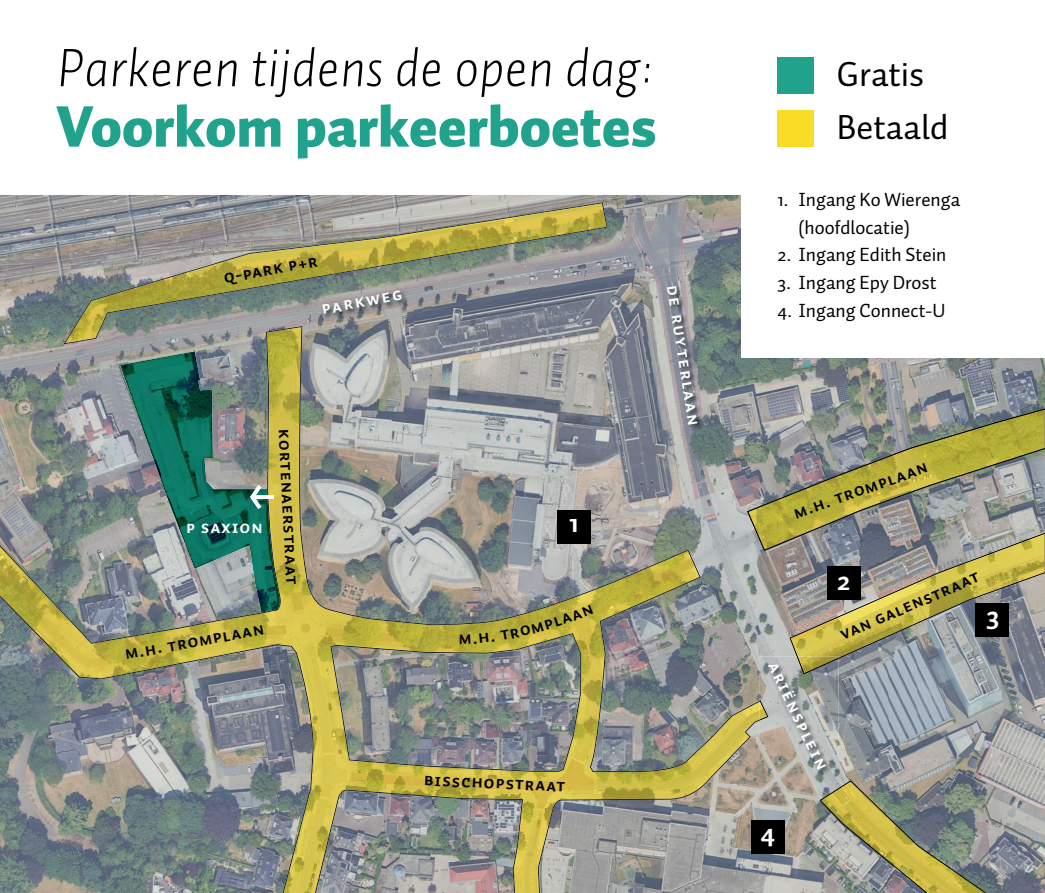
<style>
.page{position:relative;width:1045px;height:893px;background:#fff}
.page>*{position:absolute;margin:0;border:0;box-sizing:border-box;transform-origin:0 0}
.t1{font:900 57.36px "Auto Pro";color:#21a28c}
.t2{font:55.36px "Auto Pro Light Italic 1";color:#000001}
.t3{font:35.24px/53.1px "Auto Pro";color:#000001}
.t4{font:700 27.72px "Auto Pro";color:#fff}
.t5{font:19.36px/27.6px "Auto Pro";color:#000001}
.t6{font:17.6px "Auto Pro Bold Small Caps";color:#000001}
.t7{font:17.6px "Auto Pro Bold Small Caps";letter-spacing:.05em;color:#fff}
</style>
<div class="page">
<div style="left:777px;top:57px;width:36px;height:36px;background:#21a28c"></div>
<div style="left:777px;top:110px;width:36px;height:36px;background:#fadb26"></div>
<img style="left:0;top:195px;width:114px;height:131px">
<img style="left:114px;top:195px;width:100px;height:7px">
<img style="left:214px;top:195px;width:171px;height:7px">
<img style="left:385px;top:195px;width:87px;height:7px">
<img style="left:472px;top:195px;width:100px;height:7px">
<img style="left:572px;top:195px;width:169px;height:13px">
<img style="left:607px;top:208px;width:134px;height:86px">
<img style="left:607px;top:294px;width:50px;height:32px">
<img style="left:710px;top:294px;width:191px;height:114px">
<img style="left:901px;top:358px;width:143px;height:50px">
<img style="left:787px;top:551px;width:2px;height:84px">
<img style="left:768px;top:551px;width:19px;height:105px">
<img style="left:1017px;top:674px;width:27px;height:218px">
<img style="left:973px;top:674px;width:44px;height:218px">
<img style="left:945px;top:674px;width:28px;height:105px">
<img style="left:917px;top:674px;width:28px;height:105px">
<img style="left:888px;top:674px;width:29px;height:105px">
<img style="left:786px;top:635px;width:3px;height:21px">
<img style="left:845px;top:674px;width:43px;height:105px">
<img style="left:838px;top:674px;width:7px;height:105px">
<img style="left:768px;top:782px;width:4px;height:110px">
<img style="left:772px;top:782px;width:46px;height:110px">
<svg style="left:64px;top:202px;width:543px;height:124px;background:#96967e"></svg>
<img style="left:0;top:326px;width:768px;height:566px">
<svg style="left:746px;top:408px;width:298px;height:143px;background:#9a9975"></svg>
<svg style="left:789px;top:532px;width:255px;height:142px;background:#a09d80"></svg>
<img style="left:818px;top:779px;width:168px;height:113px">
<img style="left:317px;top:283px;width:96px;height:46px">
<img style="left:657px;top:281px;width:53px;height:154px">
<img style="left:759px;top:656px;width:79px;height:126px">
<img style="left:759px;top:700px;width:9px;height:20px">
<img style="left:796px;top:656px;width:42px;height:18px">
<div style="left:557px;top:510px;width:33px;height:33px;background:#000001"></div>
<div style="left:826px;top:566px;width:34px;height:33px;background:#000001"></div>
<div style="left:975px;top:603px;width:33px;height:33px;background:#000001"></div>
<div style="left:751px;top:820px;width:33px;height:33px;background:#000001"></div>
<div style="left:741px;top:176px;width:303px;height:181px;background:#fff"></div>
<svg style="left:250px;top:485px;width:24px;height:24px"></svg>
<svg style="left:459px;top:632px;width:35px;height:12px"></svg>
<svg style="left:500px;top:604px;width:93px;height:36px;background:#b2a849"></svg>
<h2 class="t2" style="left:57px;top:30px;width:597px">Parkeren tĳdens de open dag:</h2>
<h1 class="t1" style="left:57px;top:85px;width:601px">Voorkom parkeerboetes</h1>
<p class="t6" style="left:221px;top:264px;width:97px;rotate:-10deg">q-park p+r</p>
<p class="t7" style="left:319px;top:296px;width:83px;rotate:-10deg">parkweg</p>
<p class="t7" style="left:685px;top:283px;width:143px;rotate:81deg">de ruyterlaan</p>
<p class="t7" style="left:186px;top:514px;width:78px">p saxion</p>
<p class="t6" style="left:297px;top:428px;width:157px;rotate:87deg">kortenaerstraat</p>
<p class="t6" style="left:123px;top:640px;width:142px;rotate:-10deg">m.h. tromplaan</p>
<h3 class="t4" style="left:569px;top:503px;width:11px">1</h3>
<p class="t6" style="left:424px;top:765px;width:143px;rotate:3deg">bisschopstraat</p>
<h3 class="t3" style="left:836px;top:46px;width:113px">Gratis<br>Betaald</h3>
<p class="t5" style="left:798px;top:185px;width:163px">Ingang Ko Wierenga (hoofdlocatie)</p>
<p class="t5" style="left:777px;top:240px;width:170px">2. Ingang Edith Stein</p>
<p class="t5" style="left:777px;top:268px;width:160px">3. Ingang Epy Drost</p>
<p class="t5" style="left:777px;top:296px;width:169px">4. Ingang Connect-U</p>
<p class="t5" style="left:777px;top:185px;width:13px">1.</p>
<p class="t6" style="left:789px;top:501px;width:142px;rotate:-20deg">m.h. tromplaan</p>
<p class="t7" style="left:784px;top:656px;width:119px;rotate:65deg">ariënsplein</p>
<p class="t6" style="left:835px;top:622px;width:151px;rotate:-23deg">van galenstraat</p>
<h3 class="t4" style="left:837px;top:560px;width:14px">2</h3>
<h3 class="t4" style="left:986px;top:595px;width:14px">3</h3>
<h3 class="t4" style="left:760px;top:812px;width:16px">4</h3>
</div>
